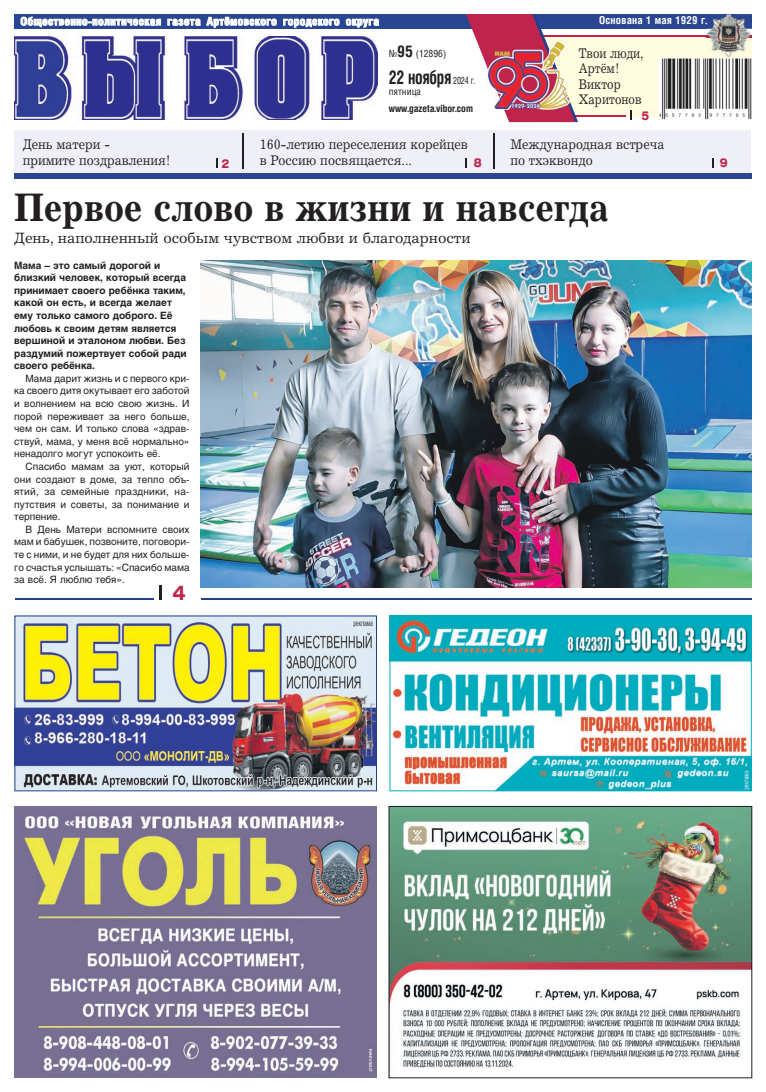
<style>
.page{position:relative;width:766px;height:1092px;background:#fff}
.page>*{position:absolute;margin:0;border:0;box-sizing:border-box;transform-origin:0 0}
.t1{font:700 40px "Excelsior Cyr";color:#231f20;scale:.9 1}
.t2{font:700 20px "Helios Ext";color:#c0244c;scale:.9 1}
.t3{font:700 19px "Helios Cond";letter-spacing:-.02em;color:#231f20;scale:.84 1}
.t4{font:15px "Excelsior Cyr Upright";color:#231f20}
.t5{font:14px/16px "Excelsior Cyr Upright";color:#231f20;scale:.9 1}
.t6{font:14px/15.4px "Excelsior Cyr Upright";color:#231f20;scale:.83 1}
.t7{font:700 12px "Helios Ext";color:#c0244c;scale:.9 1}
.t8{font:700 11px "Helios Cond";letter-spacing:.03em;color:#fff;scale:1.07 1}
.t9{font:700 11px "Helios Cond";letter-spacing:.03em;color:#fff}
.t10{font:10px/12.6px "Helios";color:#231f20;text-align:justify}
.t11{font:700 10px/12.6px "Helios";color:#231f20}
.t12{font:700 10px "Helios Cond";color:#231f20}
.t13{font:10px "Helios Cond";color:#231f20}
.s1{font-weight:700;font-size:16px}
.s2{font-weight:400;font-size:10px}
</style>
<div class="page">
<div style="left:14px;top:130px;width:736px;height:45px;background:#eff0f7"></div>
<div style="left:14px;top:14px;width:737px;height:14px;background:#2a4692"></div>
<svg style="left:21px;top:17px;width:140px;height:10px"></svg>
<svg style="left:167px;top:17px;width:110px;height:11px"></svg>
<svg style="left:283px;top:19px;width:56px;height:9px"></svg>
<svg style="left:345px;top:19px;width:34px;height:9px"></svg>
<div style="left:14px;top:174px;width:737px;height:5px;background:#2a4692"></div>
<hr style="left:242px;top:133px;width:1px;height:36px;background:#231f20">
<hr style="left:493px;top:133px;width:1px;height:36px;background:#231f20">
<img style="left:14px;top:36px;width:363px;height:84px">
<img style="left:14px;top:615px;width:363px;height:176px">
<hr style="left:15px;top:598px;width:736px;height:1px;background:#253f8e">
<div style="left:154px;top:579px;width:46px;height:23px;background:#fff"></div>
<svg style="left:160px;top:585px;width:2px;height:15px"></svg>
<div style="left:513px;top:36px;width:238px;height:81px;background:#fffce0"></div>
<hr style="left:528px;top:36px;width:223px;height:1px;background:#c0244c">
<hr style="left:541px;top:115px;width:85px;height:2px;background:#c0244c">
<img style="left:706px;top:28px;width:45px;height:29px">
<img style="left:706px;top:14px;width:40px;height:14px">
<img style="left:706px;top:36px;width:45px;height:1px">
<img style="left:658px;top:58px;width:93px;height:62px">
<svg style="left:466px;top:14px;width:112px;height:108px"></svg>
<img style="left:487px;top:39px;width:83px;height:71px">
<img style="left:200px;top:261px;width:551px;height:326px">
<img style="left:15px;top:806px;width:361px;height:271px">
<svg style="left:389px;top:615px;width:362px;height:176px"></svg>
<img style="left:388px;top:805px;width:364px;height:273px">
<p class="t8" style="left:21px;top:15px;width:336px">Общественно-политическая газета Артёмовского городского округа</p>
<p class="t13" style="left:388px;top:48px;width:59px">№<span class="s1">95</span> (12896)</p>
<h3 class="t3" style="left:388px;top:66px;width:105px">22 ноября <span class="s2">2024 г.</span></h3>
<p class="t13" style="left:388px;top:85px;width:34px">пятница</p>
<p class="t12" style="left:388px;top:102px;width:86px">www.gazeta.vibor.com</p>
<p class="t9" style="left:599px;top:14px;width:110px">Основана 1 мая 1929 г.</p>
<h3 class="t6" style="left:578px;top:45px;width:79px">Твои люди,<br>Артём!<br>Виктор<br>Харитонов</h3>
<p class="t7" style="left:641px;top:108px;width:10px">5</p>
<h3 class="t5" style="left:23px;top:136px;width:166px">День матери -<br>примите поздравления!</h3>
<h3 class="t5" style="left:260px;top:136px;width:233px">160-летию переселения корейцев в Россию посвящается...</h3>
<h3 class="t5" style="left:510px;top:136px;width:172px">Международная встреча</h3>
<p class="t7" style="left:221px;top:156px;width:10px">2</p>
<p class="t7" style="left:473px;top:156px;width:10px">8</p>
<h3 class="t5" style="left:510px;top:152px;width:93px">по тхэквондо</h3>
<p class="t7" style="left:719px;top:155px;width:10px">9</p>
<h1 class="t1" style="left:14px;top:184px;width:662px">Первое слово в жизни и навсегда</h1>
<h3 class="t4" style="left:14px;top:229px;width:458px">День, наполненный особым чувством любви и благодарности</h3>
<p class="t11" style="left:14px;top:259px;width:174px">Мама – это самый дорогой и близкий человек, который всегда принимает своего ребёнка таким, какой он есть, и всегда желает ему только самого доброго. Её любовь к своим детям является вершиной и эталоном любви. Без раздумий пожертвует собой ради своего ребёнка.</p>
<p class="t10" style="left:14px;top:372px;width:177px;text-indent:11px">Мама дарит жизнь и с первого кри&shy;ка своего дитя окутывает его заботой и волнением на всю свою жизнь. И порой переживает за него больше, чем он сам. И только слова «здрав&shy;ствуй, мама, у меня всё нормально» ненадолго могут успокоить её.</p>
<p class="t10" style="left:14px;top:460px;width:177px;text-indent:11px">Спасибо мамам за уют, который они создают в доме, за тепло объ&shy;ятий, за семейные праздники, на&shy;путствия и советы, за понимание и терпение.</p>
<p class="t10" style="left:14px;top:523px;width:177px;text-indent:11px">В День Матери вспомните своих мам и бабушек, позвоните, поговори&shy;те с ними, и не будет для них больше&shy;го счастья услышать: «Спасибо мама за всё. Я люблю тебя».</p>
<h2 class="t2" style="left:172px;top:580px;width:16px">4</h2>
</div>
